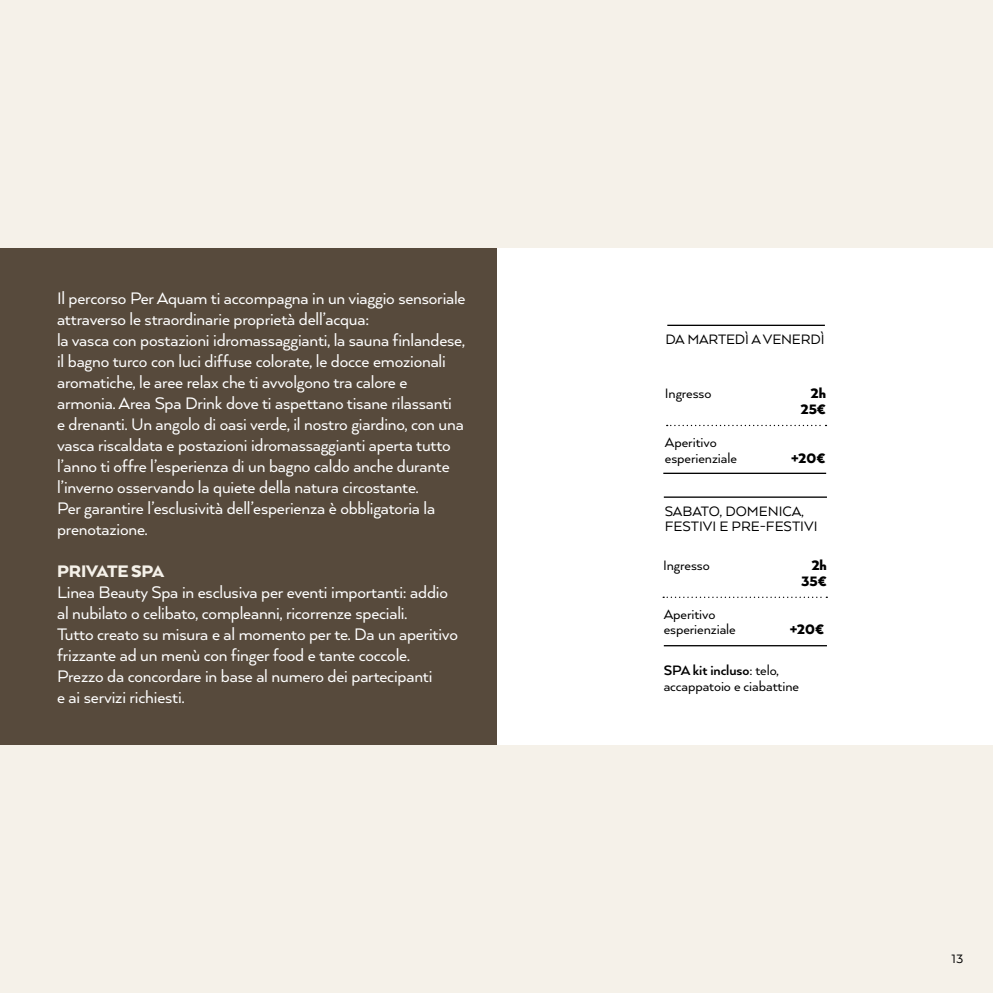
<style>
.page{position:relative;width:993px;height:993px;background:#fff}
.page>*{position:absolute;margin:0;border:0;box-sizing:border-box;transform-origin:0 0}
.t1{font:19.25px/21px "Arquitecta";letter-spacing:-.01em;color:#fff}
.t2{font:900 19.25px "Arquitecta";letter-spacing:-.01em;color:#f5f1e9}
.t3{font:15.75px/15.8px "Arquitecta";letter-spacing:-.005em;color:#000}
.t4{font:900 15.75px/15.8px "Arquitecta";color:#000;text-align:right}
.t5{font:14px "Arquitecta";color:#000}
.s1{font-weight:700}
</style>
<div class="page">
<div style="left:0;top:0;width:992px;height:992px;background:#f5f1e9"></div>
<div style="left:496px;top:248px;width:496px;height:496px;background:#fff"></div>
<div style="left:0;top:248px;width:496px;height:496px;background:#574a3c"></div>
<hr style="left:663px;top:496px;width:163px;height:1px;background:#000">
<hr style="left:663px;top:644px;width:163px;height:2px;background:#000">
<svg style="left:663px;top:596px;width:164px;height:1px"></svg>
<hr style="left:667px;top:324px;width:157px;height:2px;background:#000">
<hr style="left:663px;top:472px;width:162px;height:2px;background:#000">
<svg style="left:666px;top:424px;width:160px;height:2px"></svg>
<p class="t1" style="left:57px;top:287px;width:410px">Il percorso Per Aquam ti accompagna in un viaggio sensoriale attraverso le straordinarie proprietà dell’acqua:<br>la vasca con postazioni idromassaggianti, la sauna finlandese, il bagno turco con luci diffuse colorate, le docce emozionali aromatiche, le aree relax che ti avvolgono tra calore e armonia. Area Spa Drink dove ti aspettano tisane rilassanti<br>e drenanti. Un angolo di oasi verde, il nostro giardino, con una vasca riscaldata e postazioni idromassaggianti aperta tutto l’anno ti offre l’esperienza di un bagno caldo anche durante l’inverno osservando la quiete della natura circostante.<br>Per garantire l’esclusività dell’esperienza è obbligatoria la prenotazione.</p>
<p class="t2" style="left:57px;top:559px;width:109px">PRIVATE SPA</p>
<p class="t1" style="left:57px;top:581px;width:402px">Linea Beauty Spa in esclusiva per eventi importanti: addio al nubilato o celibato, compleanni, ricorrenze speciali.<br>Tutto creato su misura e al momento per te. Da un aperitivo frizzante ad un menù con finger food e tante coccole.<br>Prezzo da concordare in base al numero dei partecipanti<br>e ai servizi richiesti.</p>
<p class="t3" style="left:665px;top:330px;width:160px">DA MARTEDÌ A VENERDÌ</p>
<p class="t3" style="left:664px;top:385px;width:48px">Ingresso</p>
<p class="t4" style="left:800px;top:385px;width:27px">2h<br>25€</p>
<p class="t3" style="left:664px;top:433px;width:73px">Aperitivo esperienziale</p>
<p class="t4" style="left:790px;top:449px;width:36px">+20€</p>
<p class="t3" style="left:664px;top:502px;width:154px">SABATO, DOMENICA,<br>FESTIVI E PRE-FESTIVI</p>
<p class="t3" style="left:663px;top:557px;width:48px">Ingresso</p>
<p class="t4" style="left:800px;top:557px;width:27px">2h<br>35€</p>
<p class="t3" style="left:663px;top:605px;width:73px">Aperitivo esperienziale</p>
<p class="t4" style="left:789px;top:621px;width:36px">+20€</p>
<p class="t3" style="left:663px;top:661px;width:137px"><span class="s1">SPA kit incluso</span>: telo, accappatoio e ciabattine</p>
<p class="t5" style="left:951px;top:949px;width:13px">13</p>
</div>
